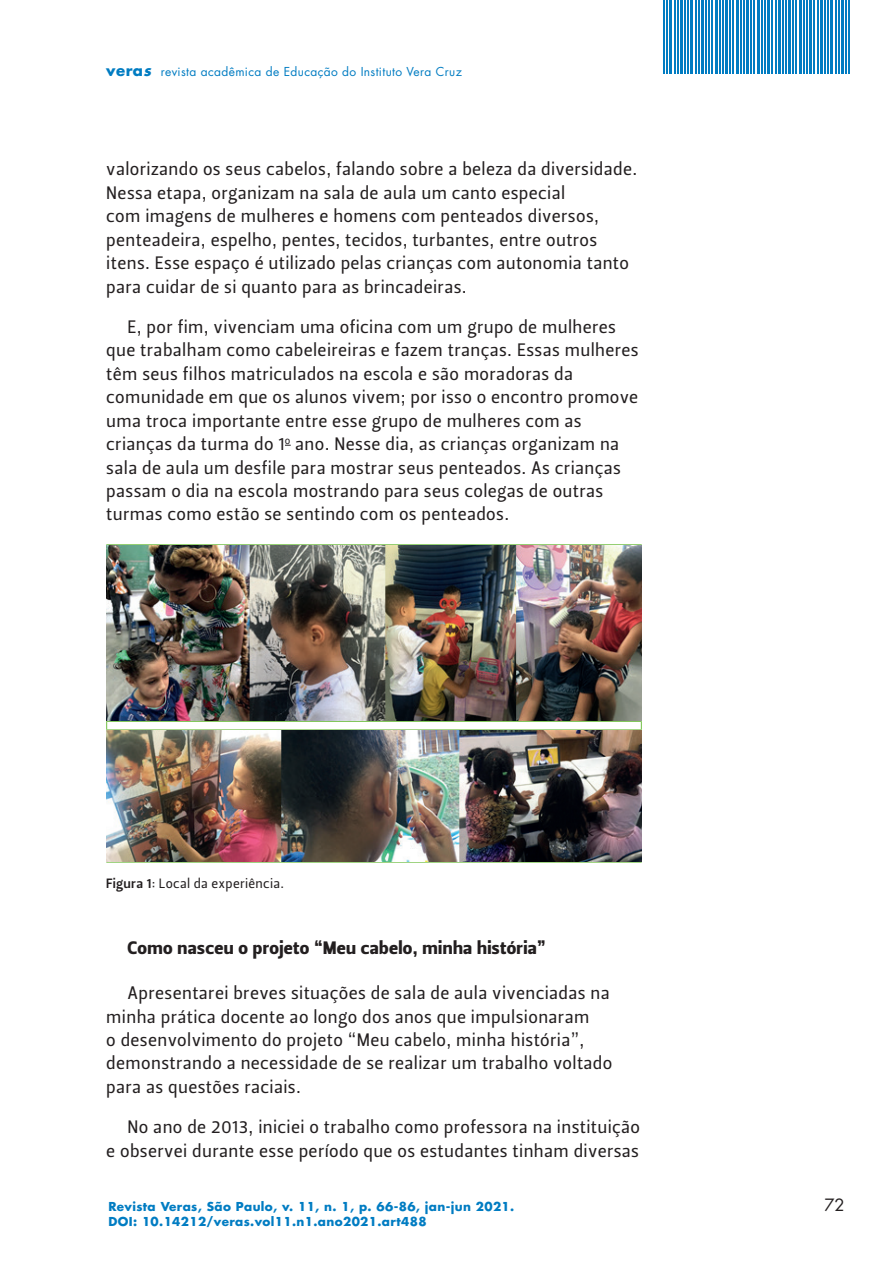
<style>
.page{position:relative;width:893px;height:1263px;background:#fff}
.page>*{position:absolute;margin:0;border:0;box-sizing:border-box;transform-origin:0 0}
.t1{font:18px/23.4px "Leitura Sans Grot 2";letter-spacing:.02em;color:#231f20}
.t2{font:18px "Leitura Sans Grot 4";letter-spacing:.02em;color:#231f20}
.t3{font:16.5px "Futura Std";color:#231f20}
.t4{font:13.5px "Leitura Sans Grot 2";letter-spacing:.02em;color:#231f20}
.t5{font:700 12px/14.4px "Futura Std";letter-spacing:.03em;color:#007cc2}
.t6{font:12px "Futura Std";letter-spacing:.03em;color:#007cc2}
.s1{font-weight:700;font-size:15px}
.s2{font-weight:700;font-style:italic;font-size:15px}
.s3{font-family:"Leitura Sans Grot 3"}
</style>
<div class="page">
<hr style="left:663px;top:0;width:2px;height:74px;background:#007cc2">
<hr style="left:666px;top:0;width:2px;height:74px;background:#007cc2">
<hr style="left:669px;top:0;width:3px;height:74px;background:#007cc2">
<hr style="left:674px;top:0;width:1px;height:74px;background:#007cc2">
<hr style="left:677px;top:0;width:1px;height:74px;background:#007cc2">
<hr style="left:680px;top:0;width:3px;height:74px;background:#007cc2">
<hr style="left:684px;top:0;width:2px;height:74px;background:#007cc2">
<hr style="left:687px;top:0;width:2px;height:74px;background:#007cc2">
<hr style="left:690px;top:0;width:3px;height:74px;background:#007cc2">
<hr style="left:695px;top:0;width:1px;height:74px;background:#007cc2">
<hr style="left:698px;top:0;width:1px;height:74px;background:#007cc2">
<hr style="left:701px;top:0;width:3px;height:74px;background:#007cc2">
<hr style="left:719px;top:0;width:2px;height:74px;background:#007cc2">
<hr style="left:722px;top:0;width:2px;height:74px;background:#007cc2">
<hr style="left:730px;top:0;width:1px;height:74px;background:#007cc2">
<hr style="left:733px;top:0;width:1px;height:74px;background:#007cc2">
<hr style="left:725px;top:0;width:3px;height:74px;background:#007cc2">
<hr style="left:736px;top:0;width:3px;height:74px;background:#007cc2">
<hr style="left:740px;top:0;width:2px;height:74px;background:#007cc2">
<hr style="left:743px;top:0;width:2px;height:74px;background:#007cc2">
<hr style="left:746px;top:0;width:3px;height:74px;background:#007cc2">
<hr style="left:751px;top:0;width:1px;height:74px;background:#007cc2">
<hr style="left:754px;top:0;width:1px;height:74px;background:#007cc2">
<hr style="left:757px;top:0;width:3px;height:74px;background:#007cc2">
<hr style="left:761px;top:0;width:2px;height:74px;background:#007cc2">
<hr style="left:764px;top:0;width:2px;height:74px;background:#007cc2">
<hr style="left:767px;top:0;width:3px;height:74px;background:#007cc2">
<hr style="left:772px;top:0;width:1px;height:74px;background:#007cc2">
<hr style="left:775px;top:0;width:1px;height:74px;background:#007cc2">
<hr style="left:778px;top:0;width:3px;height:74px;background:#007cc2">
<hr style="left:782px;top:0;width:2px;height:74px;background:#007cc2">
<hr style="left:785px;top:0;width:2px;height:74px;background:#007cc2">
<hr style="left:793px;top:0;width:1px;height:74px;background:#007cc2">
<hr style="left:796px;top:0;width:1px;height:74px;background:#007cc2">
<hr style="left:788px;top:0;width:3px;height:74px;background:#007cc2">
<hr style="left:799px;top:0;width:3px;height:74px;background:#007cc2">
<hr style="left:803px;top:0;width:2px;height:74px;background:#007cc2">
<hr style="left:806px;top:0;width:2px;height:74px;background:#007cc2">
<hr style="left:809px;top:0;width:3px;height:74px;background:#007cc2">
<hr style="left:814px;top:0;width:1px;height:74px;background:#007cc2">
<hr style="left:817px;top:0;width:1px;height:74px;background:#007cc2">
<hr style="left:820px;top:0;width:3px;height:74px;background:#007cc2">
<hr style="left:824px;top:0;width:2px;height:74px;background:#007cc2">
<hr style="left:827px;top:0;width:2px;height:74px;background:#007cc2">
<hr style="left:830px;top:0;width:3px;height:74px;background:#007cc2">
<hr style="left:835px;top:0;width:1px;height:74px;background:#007cc2">
<hr style="left:845px;top:0;width:2px;height:74px;background:#007cc2">
<hr style="left:848px;top:0;width:2px;height:74px;background:#007cc2">
<hr style="left:838px;top:0;width:1px;height:74px;background:#007cc2">
<hr style="left:841px;top:0;width:3px;height:74px;background:#007cc2">
<hr style="left:708px;top:0;width:2px;height:74px;background:#007cc2">
<hr style="left:705px;top:0;width:2px;height:74px;background:#007cc2">
<hr style="left:711px;top:0;width:2px;height:74px;background:#007cc2">
<hr style="left:714px;top:0;width:3px;height:74px;background:#007cc2">
<hr style="left:106px;top:544px;width:536px;height:1px;background:#71bf44">
<hr style="left:106px;top:721px;width:536px;height:1px;background:#71bf44">
<hr style="left:106px;top:729px;width:536px;height:1px;background:#71bf44">
<hr style="left:106px;top:862px;width:536px;height:1px;background:#71bf44">
<img style="left:106px;top:545px;width:536px;height:176px">
<img style="left:106px;top:730px;width:536px;height:132px">
<p class="t6" style="left:106px;top:64px;width:357px"><span class="s1">vera</span><span class="s2">s</span> revista acadêmica de Educação do Instituto Vera Cruz</p>
<p class="t1" style="left:106px;top:158px;width:533px">valorizando os seus cabelos, falando sobre a beleza da diversidade.<br>Nessa etapa, organizam na sala de aula um canto especial<br>com imagens de mulheres e homens com penteados diversos, penteadeira, espelho, pentes, tecidos, turbantes, entre outros itens. Esse espaço é utilizado pelas crianças com autonomia tanto para cuidar de si quanto para as brincadeiras.</p>
<p class="t1" style="left:106px;top:315px;width:534px;text-indent:21px">E, por fim, vivenciam uma oficina com um grupo de mulheres que trabalham como cabeleireiras e fazem tranças. Essas mulheres têm seus filhos matriculados na escola e são moradoras da comunidade em que os alunos vivem; por isso o encontro promove uma troca importante entre esse grupo de mulheres com as crianças da turma do 1<sup>o</sup> ano. Nesse dia, as crianças organizam na sala de aula um desfile para mostrar seus penteados. As crianças passam o dia na escola mostrando para seus colegas de outras turmas como estão se sentindo com os penteados.</p>
<p class="t4" style="left:106px;top:875px;width:179px"><span class="s3">Figura 1</span>: Local da experiência.</p>
<p class="t2" style="left:128px;top:936px;width:420px">Como nasceu o projeto “Meu cabelo, minha história”</p>
<p class="t1" style="left:106px;top:981px;width:508px;text-indent:21px">Apresentarei breves situações de sala de aula vivenciadas na minha prática docente ao longo dos anos que impulsionaram<br>o desenvolvimento do projeto “Meu cabelo, minha história”, demonstrando a necessidade de se realizar um trabalho voltado para as questões raciais.</p>
<p class="t1" style="left:106px;top:1115px;width:535px;text-align:right">No ano de 2013, iniciei o trabalho como professora na instituição<br>e observei durante esse período que os estudantes tinham diversas</p>
<p class="t5" style="left:108px;top:1199px;width:407px">Revista Veras, São Paulo, v. 11, n. 1, p. 66-86, jan-jun 2021.<br>DOI: 10.14212/veras.vol11.n1.ano2021.art488</p>
<p class="t3" style="left:824px;top:1194px;width:22px">72</p>
</div>
